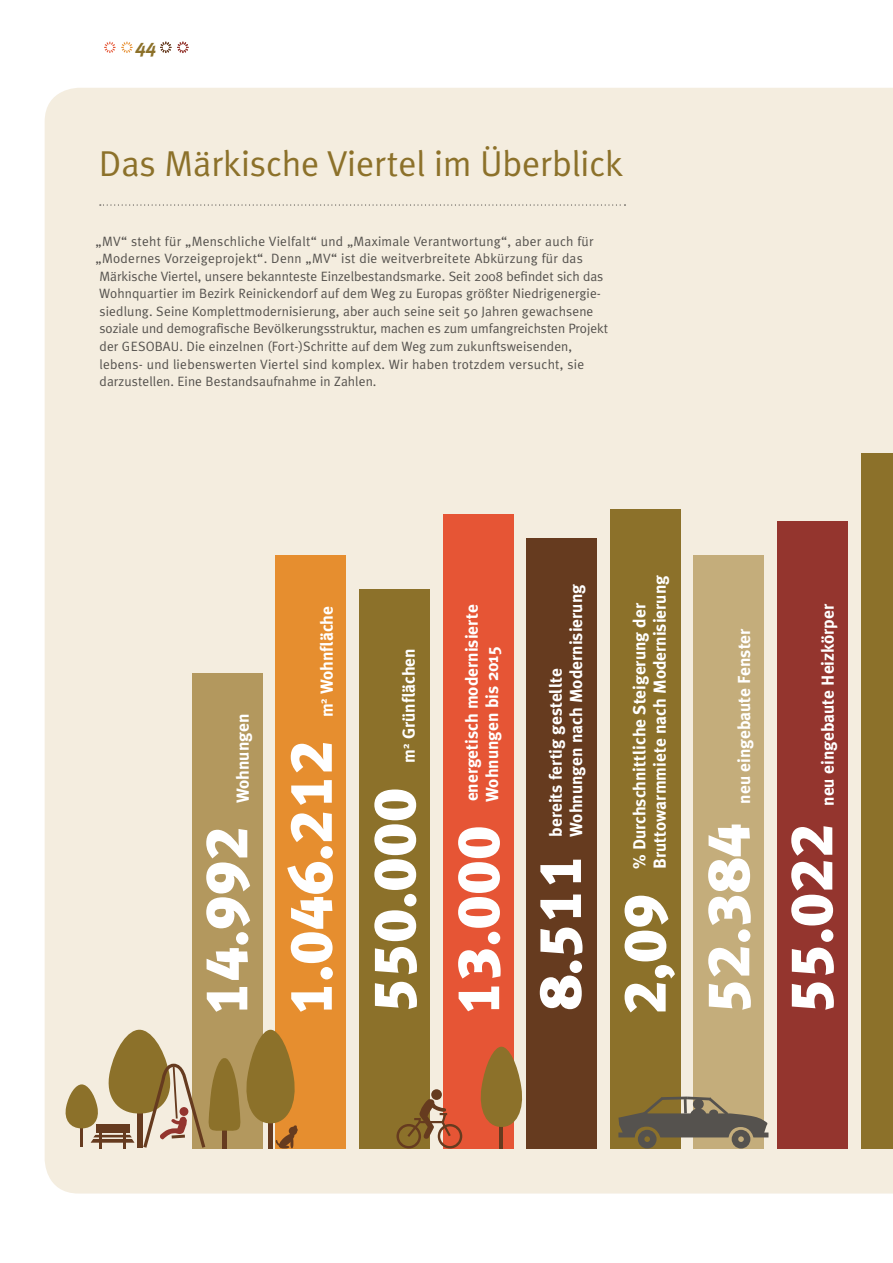
<style>
.page{position:relative;width:893px;height:1263px;background:#fff}
.page>*{position:absolute;margin:0;border:0;box-sizing:border-box;transform-origin:0 0}
.t1{font:900 60.9px/83.6px "Meta Plus Lining";color:#fff}
.t2{font:36px "Meta Plus Normal";letter-spacing:-.005em;color:#8c712a}
.t3{font:italic 700 19.5px "Meta Plus";color:#8c712a}
.t4{font:700 17.4px/20.2px "Meta Plus";color:#fff}
.t5{font:13.5px "Meta Plus Normal";letter-spacing:.005em;color:#55524e}
</style>
<div class="page">
<div style="left:45px;top:88px;width:848px;height:1105px;background:#f4eddf"></div>
<div style="left:192px;top:673px;width:70px;height:475px;background:#b3985e"></div>
<div style="left:275px;top:555px;width:71px;height:593px;background:#e68e2f"></div>
<div style="left:359px;top:589px;width:71px;height:559px;background:#8c712a"></div>
<div style="left:443px;top:514px;width:70px;height:634px;background:#e65535"></div>
<div style="left:526px;top:538px;width:71px;height:610px;background:#663b1f"></div>
<div style="left:610px;top:509px;width:71px;height:639px;background:#8c712a"></div>
<div style="left:693px;top:555px;width:71px;height:593px;background:#c4ad7b"></div>
<div style="left:777px;top:521px;width:71px;height:627px;background:#94352e"></div>
<div style="left:861px;top:453px;width:32px;height:695px;background:#8c712a"></div>
<svg style="left:618px;top:1094px;width:150px;height:54px"></svg>
<div style="left:693px;top:1099px;width:11px;height:10px;background:#55524e;border-radius:50%"></div>
<div style="left:690px;top:1108px;width:17px;height:17px;background:#55524e;border-radius:50%"></div>
<div style="left:709px;top:1109px;width:9px;height:7px;background:#55524e;border-radius:50%"></div>
<hr style="left:499px;top:1102px;width:4px;height:46px;background:#663b1f">
<svg style="left:480px;top:1046px;width:45px;height:81px;background:#a97f47"></svg>
<svg style="left:100px;top:204px;width:525px;height:2px"></svg>
<svg style="left:63px;top:1029px;width:235px;height:122px"></svg>
<div style="left:431px;top:1089px;width:11px;height:11px;background:#663b1f;border-radius:50%"></div>
<svg style="left:396px;top:1099px;width:66px;height:49px"></svg>
<svg style="left:104px;top:41px;width:29px;height:12px"></svg>
<svg style="left:160px;top:41px;width:29px;height:12px"></svg>
<h3 class="t3" style="left:136px;top:35px;width:23px">44</h3>
<h2 class="t2" style="left:99px;top:142px;width:526px">Das Märkische Viertel im Überblick</h2>
<p class="t5" style="left:96px;top:233px;width:500px">„MV“ steht für „Menschliche Vielfalt“ und „Maximale Verantwortung“, aber auch für</p>
<p class="t5" style="left:96px;top:251px;width:489px">„Modernes Vorzeigeprojekt“. Denn „MV“ ist die weitverbreitete Abkürzung für das</p>
<p class="t5" style="left:99px;top:268px;width:506px">Märkische Viertel, unsere bekannteste Einzelbestandsmarke. Seit 2008 befindet sich das</p>
<p class="t5" style="left:99px;top:286px;width:503px">Wohnquartier im Bezirk Reinickendorf auf dem Weg zu Europas größter Niedrigenergie-</p>
<p class="t5" style="left:99px;top:303px;width:495px">siedlung. Seine Komplettmodernisierung, aber auch seine seit 50 Jahren gewachsene</p>
<p class="t5" style="left:99px;top:321px;width:510px">soziale und demografische Bevölkerungsstruktur, machen es zum umfangreichsten Projekt</p>
<p class="t5" style="left:100px;top:339px;width:474px">der GESOBAU. Die einzelnen (Fort-)Schritte auf dem Weg zum zukunftsweisenden,</p>
<p class="t5" style="left:99px;top:356px;width:486px">lebens- und liebenswerten Viertel sind komplex. Wir haben trotzdem versucht, sie</p>
<p class="t5" style="left:100px;top:374px;width:278px">darzustellen. Eine Bestandsaufnahme in Zahlen.</p>
<p class="t4" style="left:629px;top:869px;width:296px;rotate:-90deg">% Durchschnittliche Steigerung der<br>Bruttowarmmiete nach Modernisierung</p>
<p class="t4" style="left:546px;top:837px;width:254px;rotate:-90deg">bereits fertig gestellte<br>Wohnungen nach Modernisierung</p>
<p class="t4" style="left:817px;top:806px;width:203px;rotate:-90deg">neu eingebaute Heizkörper</p>
<p class="t4" style="left:462px;top:802px;width:199px;rotate:-90deg">energetisch modernisierte<br>Wohnungen bis 2015</p>
<p class="t4" style="left:316px;top:717px;width:113px;rotate:-90deg">m<sup>2</sup> Wohnfläche</p>
<p class="t4" style="left:734px;top:804px;width:177px;rotate:-90deg">neu eingebaute Fenster</p>
<p class="t4" style="left:399px;top:763px;width:116px;rotate:-90deg">m<sup>2</sup> Grünflächen</p>
<p class="t4" style="left:233px;top:803px;width:91px;rotate:-90deg">Wohnungen</p>
<h1 class="t1" style="left:184px;top:1016px;width:278px;rotate:-90deg">14.992<br>1.046.212<br>550.000<br>13.000<br>8.511<br>2,09<br>52.384<br>55.022</h1>
</div>
